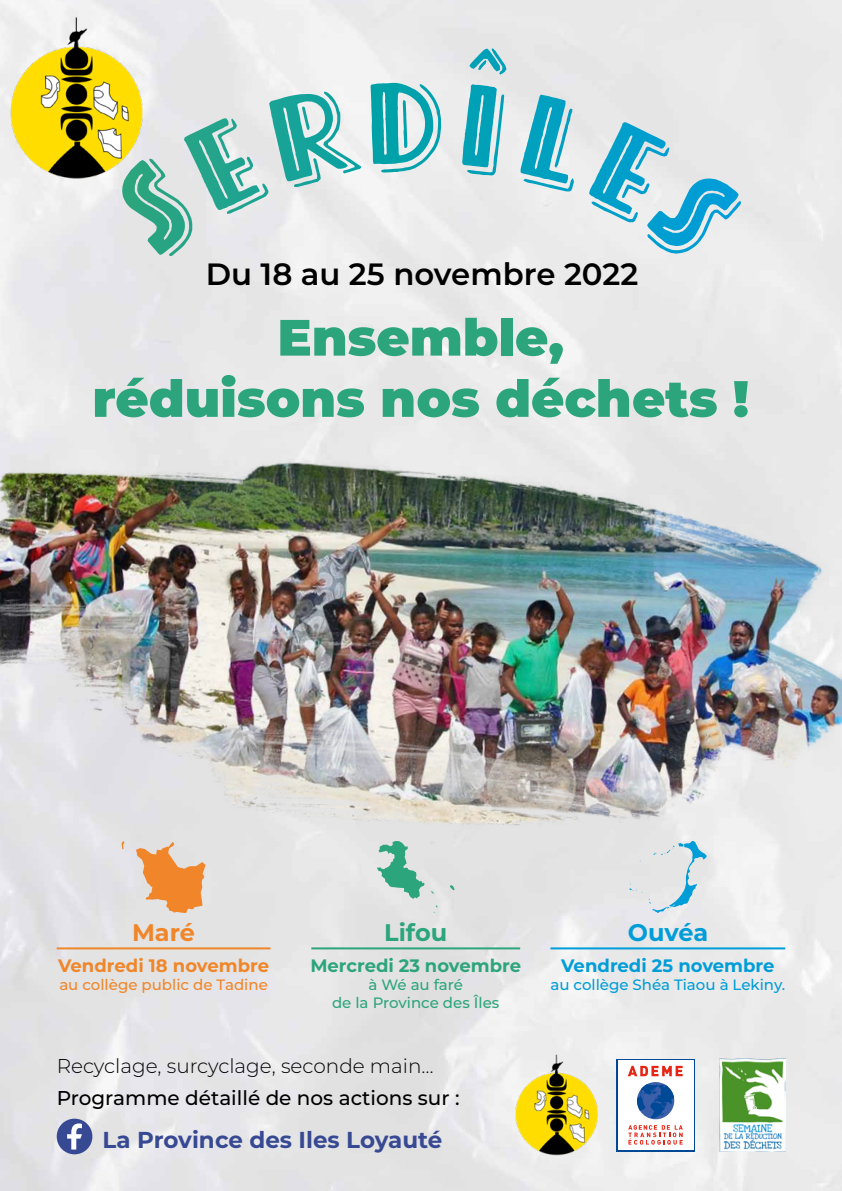
<style>
.page{position:relative;width:842px;height:1191px;background:#fff}
.page>*{position:absolute;margin:0;border:0;box-sizing:border-box;transform-origin:0 0}
.t1{font:900 51px/61.2px "Montserrat";color:#2ca57c;text-align:center}
.t2{font:600 30.8px "Montserrat";color:#000}
.t3{font:700 24px "Montserrat";color:#2ca57c}
.t4{font:700 24px "Montserrat";letter-spacing:-.005em;color:#009dd8}
.t5{font:700 24px "Montserrat";color:#f08629}
.t6{font:700 23px "Montserrat";color:#374993}
.t7{font:300 20px "Montserrat";color:#000}
.t8{font:500 20px "Montserrat";color:#000}
.t9{font:700 18px "Montserrat";color:#f08629}
.t10{font:700 18px "Montserrat";color:#2ca57c}
.t11{font:700 18px "Montserrat";color:#009dd8}
.t12{font:500 15px/18px "Montserrat";color:#2ca57c;text-align:center}
.t13{font:500 15px "Montserrat";color:#009dd8}
.t14{font:500 15px "Montserrat";color:#f08629}
</style>
<div class="page">
<img style="left:0;top:0;width:842px;height:1191px">
<img style="left:0;top:363px;width:842px;height:564px">
<img style="left:0;top:11px;width:164px;height:174px">
<img style="left:502px;top:1050px;width:108px;height:108px">
<svg style="left:616px;top:1058px;width:79px;height:93px"></svg>
<div style="left:618px;top:1060px;width:75px;height:89px;background:#fff"></div>
<svg style="left:637px;top:1082px;width:37px;height:37px"></svg>
<svg style="left:628px;top:1065px;width:55px;height:11px"></svg>
<svg style="left:628px;top:1125px;width:55px;height:19px"></svg>
<img style="left:719px;top:1058px;width:66px;height:93px">
<svg style="left:122px;top:841px;width:2px;height:8px"></svg>
<svg style="left:136px;top:842px;width:70px;height:71px;background:#e9af7b"></svg>
<hr style="left:57px;top:947px;width:214px;height:2px;background:#f08629">
<svg style="left:450px;top:885px;width:5px;height:5px"></svg>
<svg style="left:434px;top:905px;width:4px;height:8px"></svg>
<svg style="left:377px;top:841px;width:48px;height:57px;background:#92c8b6"></svg>
<hr style="left:311px;top:947px;width:209px;height:2px;background:#2ca57c">
<svg style="left:629px;top:841px;width:78px;height:72px;background:#d0dfe5"></svg>
<hr style="left:550px;top:947px;width:235px;height:2px;background:#009dd8">
<div style="left:57px;top:1118px;width:35px;height:36px;background:#374992;border-radius:18px"></div>
<svg style="left:67px;top:1123px;width:15px;height:26px"></svg>
<svg style="left:105px;top:84px;width:257px;height:178px"></svg>
<div style="left:370px;top:81px;width:73px;height:92px;background:#eee"></div>
<div style="left:458px;top:46px;width:51px;height:130px;background:#eaeaea"></div>
<div style="left:517px;top:94px;width:228px;height:175px;background:#eaeaea"></div>
<h2 class="t2" style="left:206px;top:252px;width:434px">Du 18 au 25 novembre 2022</h2>
<h1 class="t1" style="left:92px;top:304px;width:658px">Ensemble,<br>réduisons nos déchets !</h1>
<p class="t5" style="left:132px;top:915px;width:64px">Maré</p>
<p class="t3" style="left:384px;top:915px;width:65px">Lifou</p>
<p class="t10" style="left:310px;top:953px;width:212px">Mercredi 23 novembre</p>
<p class="t12" style="left:332px;top:975px;width:169px">à Wé au faré<br>de la Province des Îles</p>
<p class="t9" style="left:58px;top:953px;width:212px">Vendredi 18 novembre</p>
<p class="t14" style="left:59px;top:974px;width:210px">au collège public de Tadine</p>
<p class="t7" style="left:57px;top:1052px;width:378px">Recyclage, surcyclage, seconde main…</p>
<p class="t8" style="left:57px;top:1084px;width:404px">Programme détaillé de nos actions sur :</p>
<p class="t6" style="left:103px;top:1122px;width:341px">La Province des Iles Loyauté</p>
<p class="t4" style="left:628px;top:915px;width:82px">Ouvéa</p>
<p class="t11" style="left:561px;top:953px;width:215px">Vendredi 25 novembre</p>
<p class="t13" style="left:550px;top:974px;width:236px">au collège Shéa Tiaou à Lekiny.</p>
</div>
